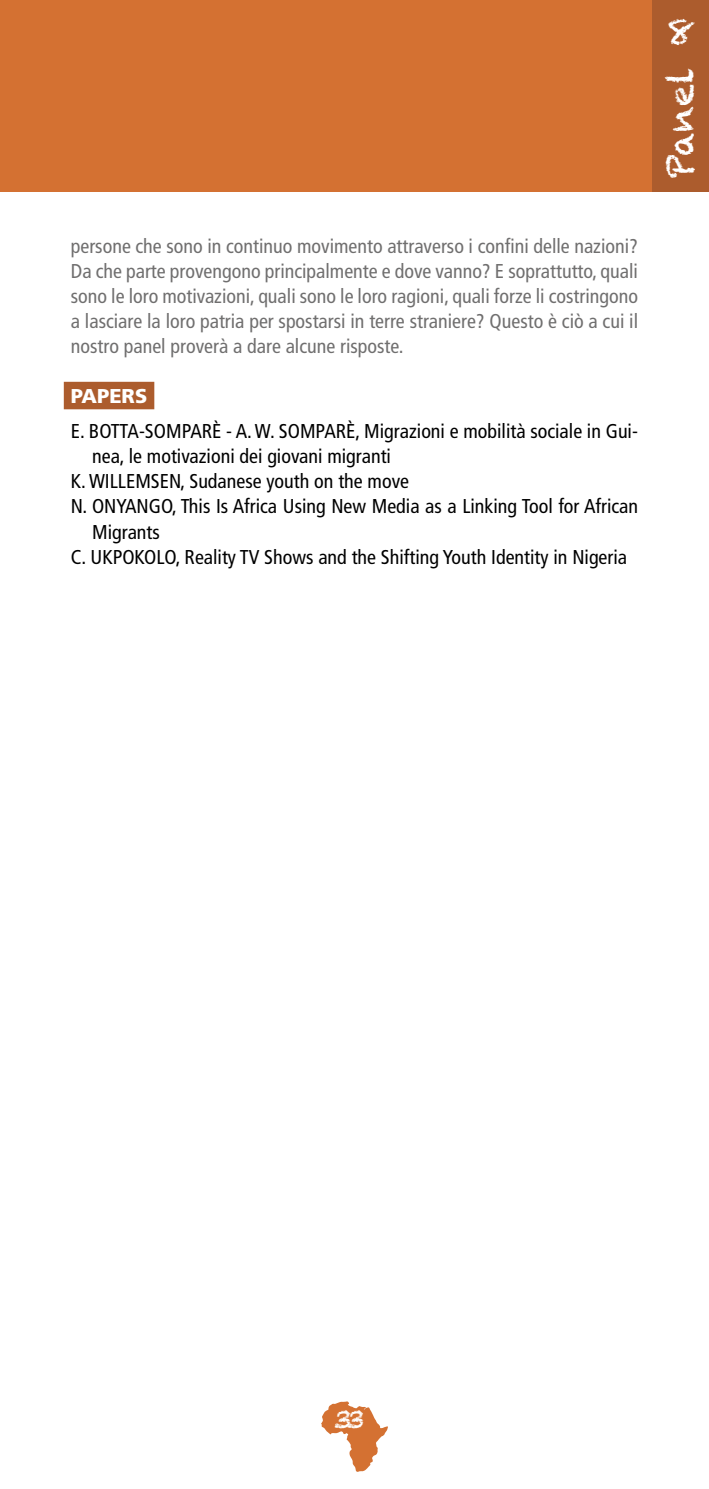
<style>
.page{position:relative;width:709px;height:1489px;background:#fff}
.page>*{position:absolute;margin:0;border:0;box-sizing:border-box;transform-origin:0 0}
.t1{font:35px "Chalkduster";color:#fff}
.t2{font:25px "Chalkduster";color:#fff}
.t3{font:condensed 20px/25px "Frutiger";color:#706f6f;text-align:justify}
.t4{font:condensed 20px "Frutiger";color:#000}
.t5{font:900 20px "Frutiger";color:#fff}
</style>
<div class="page">
<svg style="left:321px;top:1401px;width:67px;height:70px"></svg>
<div style="left:0;top:0;width:653px;height:191px;background:#d47132"></div>
<div style="left:653px;top:0;width:56px;height:191px;background:#ac5c2d"></div>
<div style="left:64px;top:382px;width:90px;height:27px;background:#ac5c2d"></div>
<p class="t3" style="left:71px;top:233px;width:569px">persone che sono in continuo movimento attraverso i confini delle nazioni?<br>Da che parte provengono principalmente e dove vanno? E soprattutto, quali sono le loro motivazioni, quali sono le loro ragioni, quali forze li costringono a lasciare la loro patria per spostarsi in terre straniere? Questo è ciò a cui il nostro panel proverà a dare alcune risposte.</p>
<p class="t5" style="left:71px;top:384px;width:76px">PAPERS</p>
<p class="t4" style="left:71px;top:419px;width:568px">E. BOTTA-SOMPARÈ - A. W. SOMPARÈ, Migrazioni e mobilità sociale in Gui-</p>
<p class="t4" style="left:92px;top:444px;width:300px">nea, le motivazioni dei giovani migranti</p>
<p class="t4" style="left:71px;top:470px;width:340px">K. WILLEMSEN, Sudanese youth on the move</p>
<p class="t4" style="left:71px;top:495px;width:569px">N. ONYANGO, This Is Africa Using New Media as a Linking Tool for African</p>
<p class="t4" style="left:92px;top:520px;width:69px">Migrants</p>
<p class="t4" style="left:71px;top:545px;width:558px">C. UKPOKOLO, Reality TV Shows and the Shifting Youth Identity in Nigeria</p>
<h1 class="t1" style="left:667px;top:11px;width:30px">8</h1>
<h1 class="t1" style="left:660px;top:179px;width:113px;rotate:-90deg">Panel</h1>
<p class="t2" style="left:334px;top:1404px;width:31px">33</p>
</div>
